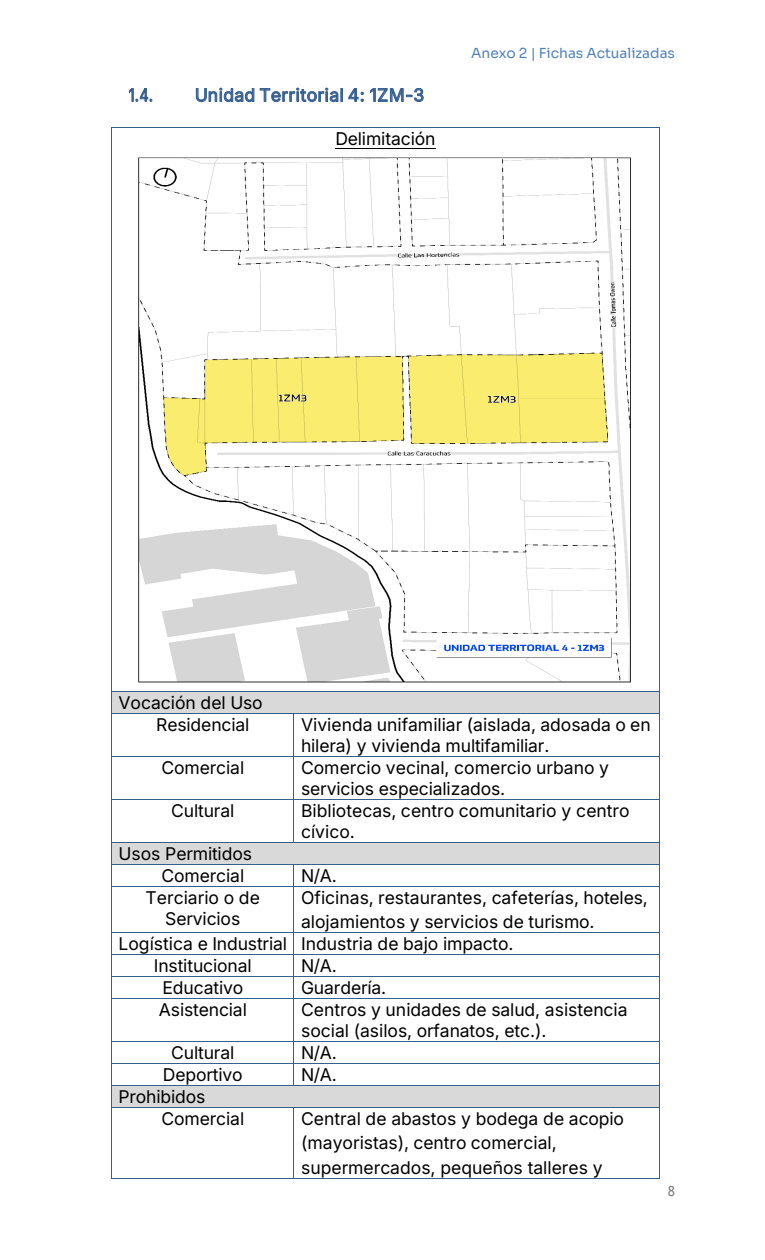
<style>
.page{position:relative;width:765px;height:1260px;background:#fff}
.page>*{position:absolute;margin:0;border:0;box-sizing:border-box;transform-origin:0 0}
.t1{font:17.5px/21.1px "Inter";letter-spacing:-.005em;color:#000}
.t2{font:17.5px "Inter";letter-spacing:.025em;color:#365f91}
.t3{font:17.5px "Inter";letter-spacing:.025em;color:#365f91;scale:.8 1}
.t4{font:13.75px "Sora";color:#4f81bd}
.t5{font:13.75px "Trebuchet MS";color:#808080}
</style>
<div class="page">
<svg style="left:129px;top:88px;width:23px;height:14px"></svg>
<svg style="left:196px;top:88px;width:58px;height:14px"></svg>
<svg style="left:260px;top:88px;width:104px;height:14px"></svg>
<svg style="left:370px;top:88px;width:54px;height:14px"></svg>
<hr style="left:335px;top:148px;width:100px;height:1px;background:#000">
<hr style="left:112px;top:127px;width:547px;height:1px;background:#365f91">
<hr style="left:111px;top:128px;width:1px;height:563px;background:#365f91">
<hr style="left:659px;top:128px;width:1px;height:563px;background:#365f91">
<div style="left:112px;top:692px;width:547px;height:21px;background:#d9d9d9"></div>
<hr style="left:112px;top:691px;width:547px;height:1px;background:#365f91">
<svg style="left:111px;top:691px;width:1px;height:23px"></svg>
<hr style="left:112px;top:713px;width:182px;height:1px;background:#365f91">
<hr style="left:294px;top:713px;width:365px;height:1px;background:#365f91">
<svg style="left:659px;top:691px;width:1px;height:23px"></svg>
<hr style="left:111px;top:714px;width:1px;height:42px;background:#365f91">
<hr style="left:294px;top:714px;width:1px;height:42px;background:#365f91">
<hr style="left:659px;top:714px;width:1px;height:42px;background:#365f91">
<hr style="left:112px;top:756px;width:182px;height:1px;background:#365f91">
<hr style="left:294px;top:756px;width:365px;height:1px;background:#365f91">
<hr style="left:111px;top:757px;width:1px;height:42px;background:#365f91">
<hr style="left:294px;top:757px;width:1px;height:42px;background:#365f91">
<hr style="left:659px;top:757px;width:1px;height:42px;background:#365f91">
<hr style="left:112px;top:799px;width:182px;height:1px;background:#365f91">
<hr style="left:294px;top:799px;width:365px;height:1px;background:#365f91">
<hr style="left:111px;top:800px;width:1px;height:42px;background:#365f91">
<hr style="left:294px;top:800px;width:1px;height:42px;background:#365f91">
<hr style="left:659px;top:800px;width:1px;height:42px;background:#365f91">
<div style="left:112px;top:843px;width:547px;height:21px;background:#d9d9d9"></div>
<hr style="left:112px;top:842px;width:182px;height:1px;background:#365f91">
<hr style="left:294px;top:842px;width:365px;height:1px;background:#365f91">
<hr style="left:112px;top:864px;width:182px;height:1px;background:#365f91">
<hr style="left:294px;top:864px;width:365px;height:1px;background:#365f91">
<svg style="left:111px;top:842px;width:1px;height:45px"></svg>
<hr style="left:112px;top:886px;width:182px;height:1px;background:#365f91">
<hr style="left:294px;top:886px;width:365px;height:1px;background:#365f91">
<svg style="left:659px;top:842px;width:1px;height:45px"></svg>
<hr style="left:111px;top:887px;width:1px;height:46px;background:#365f91">
<hr style="left:294px;top:887px;width:1px;height:46px;background:#365f91">
<hr style="left:659px;top:887px;width:1px;height:46px;background:#365f91">
<hr style="left:112px;top:933px;width:182px;height:1px;background:#365f91">
<hr style="left:294px;top:933px;width:365px;height:1px;background:#365f91">
<hr style="left:112px;top:954px;width:182px;height:1px;background:#365f91">
<hr style="left:294px;top:954px;width:365px;height:1px;background:#365f91">
<hr style="left:112px;top:976px;width:182px;height:1px;background:#365f91">
<hr style="left:294px;top:976px;width:365px;height:1px;background:#365f91">
<svg style="left:111px;top:933px;width:1px;height:66px"></svg>
<hr style="left:112px;top:998px;width:182px;height:1px;background:#365f91">
<hr style="left:294px;top:998px;width:365px;height:1px;background:#365f91">
<svg style="left:659px;top:933px;width:1px;height:66px"></svg>
<hr style="left:111px;top:999px;width:1px;height:42px;background:#365f91">
<hr style="left:294px;top:999px;width:1px;height:42px;background:#365f91">
<hr style="left:659px;top:999px;width:1px;height:42px;background:#365f91">
<hr style="left:112px;top:1041px;width:182px;height:1px;background:#365f91">
<hr style="left:294px;top:1041px;width:365px;height:1px;background:#365f91">
<hr style="left:112px;top:1063px;width:182px;height:1px;background:#365f91">
<hr style="left:294px;top:1063px;width:365px;height:1px;background:#365f91">
<div style="left:112px;top:1086px;width:547px;height:21px;background:#d9d9d9"></div>
<hr style="left:112px;top:1085px;width:182px;height:1px;background:#365f91">
<hr style="left:294px;top:1085px;width:365px;height:1px;background:#365f91">
<svg style="left:111px;top:1041px;width:1px;height:67px"></svg>
<hr style="left:112px;top:1107px;width:182px;height:1px;background:#365f91">
<hr style="left:294px;top:1107px;width:365px;height:1px;background:#365f91">
<svg style="left:659px;top:1041px;width:1px;height:67px"></svg>
<hr style="left:111px;top:1108px;width:1px;height:70px;background:#365f91">
<hr style="left:112px;top:1178px;width:182px;height:1px;background:#365f91">
<hr style="left:294px;top:1108px;width:1px;height:70px;background:#365f91">
<hr style="left:294px;top:1178px;width:365px;height:1px;background:#365f91">
<hr style="left:659px;top:1108px;width:1px;height:70px;background:#365f91">
<img style="left:138px;top:157px;width:493px;height:526px">
<p class="t3" style="left:129px;top:82px;width:32px">1.4.</p>
<p class="t2" style="left:195px;top:82px;width:231px">Unidad Territorial 4: 1ZM-3</p>
<p class="t1" style="left:335px;top:128px;width:102px">Delimitación</p>
<p class="t4" style="left:471px;top:42px;width:205px">Anexo 2 | Fichas Actualizadas</p>
<p class="t1" style="left:156px;top:691px;width:108px;line-height:22px;text-indent:-38px">Vocación del Uso<br>Residencial</p>
<p class="t1" style="left:301px;top:713px;width:351px">Vivienda unifamiliar (aislada, adosada o en hilera) y vivienda multifamiliar.</p>
<p class="t1" style="left:161px;top:756px;width:84px">Comercial</p>
<p class="t1" style="left:301px;top:756px;width:309px">Comercio vecinal, comercio urbano y servicios especializados.</p>
<p class="t1" style="left:171px;top:799px;width:65px">Cultural</p>
<p class="t1" style="left:301px;top:799px;width:330px">Bibliotecas, centro comunitario y centro cívico.</p>
<p class="t1" style="left:161px;top:842px;width:92px;line-height:21.9px;text-indent:-43px">Usos Permitidos<br>Comercial</p>
<p class="t1" style="left:301px;top:865px;width:37px">N/A.</p>
<p class="t1" style="left:146px;top:887px;width:116px;text-align:center">Terciario o de<br>Servicios</p>
<p class="t1" style="left:301px;top:885px;width:348px;line-height:24.2px">Oficinas, restaurantes, cafeterías, hoteles, alojamientos y servicios de turismo.</p>
<p class="t1" style="left:154px;top:932px;width:361px;line-height:21.9px;text-indent:-35px">Logística e Industrial Industria de bajo impacto.<br>Institucional</p>
<p class="t1" style="left:301px;top:955px;width:37px">N/A.</p>
<p class="t1" style="left:163px;top:977px;width:82px">Educativo</p>
<p class="t1" style="left:301px;top:977px;width:87px">Guardería.</p>
<p class="t1" style="left:159px;top:999px;width:90px">Asistencial</p>
<p class="t1" style="left:301px;top:999px;width:328px">Centros y unidades de salud, asistencia social (asilos, orfanatos, etc.).</p>
<p class="t1" style="left:171px;top:1042px;width:65px">Cultural</p>
<p class="t1" style="left:301px;top:1042px;width:37px">N/A.</p>
<p class="t1" style="left:163px;top:1064px;width:81px">Deportivo</p>
<p class="t1" style="left:301px;top:1064px;width:37px">N/A.</p>
<p class="t1" style="left:161px;top:1085px;width:84px;line-height:21.9px;text-indent:-43px">Prohibidos<br>Comercial</p>
<p class="t1" style="left:301px;top:1106px;width:324px;line-height:24.5px">Central de abastos y bodega de acopio (mayoristas), centro comercial, supermercados, pequeños talleres y</p>
<p class="t5" style="left:668px;top:1182px;width:9px">8</p>
</div>
